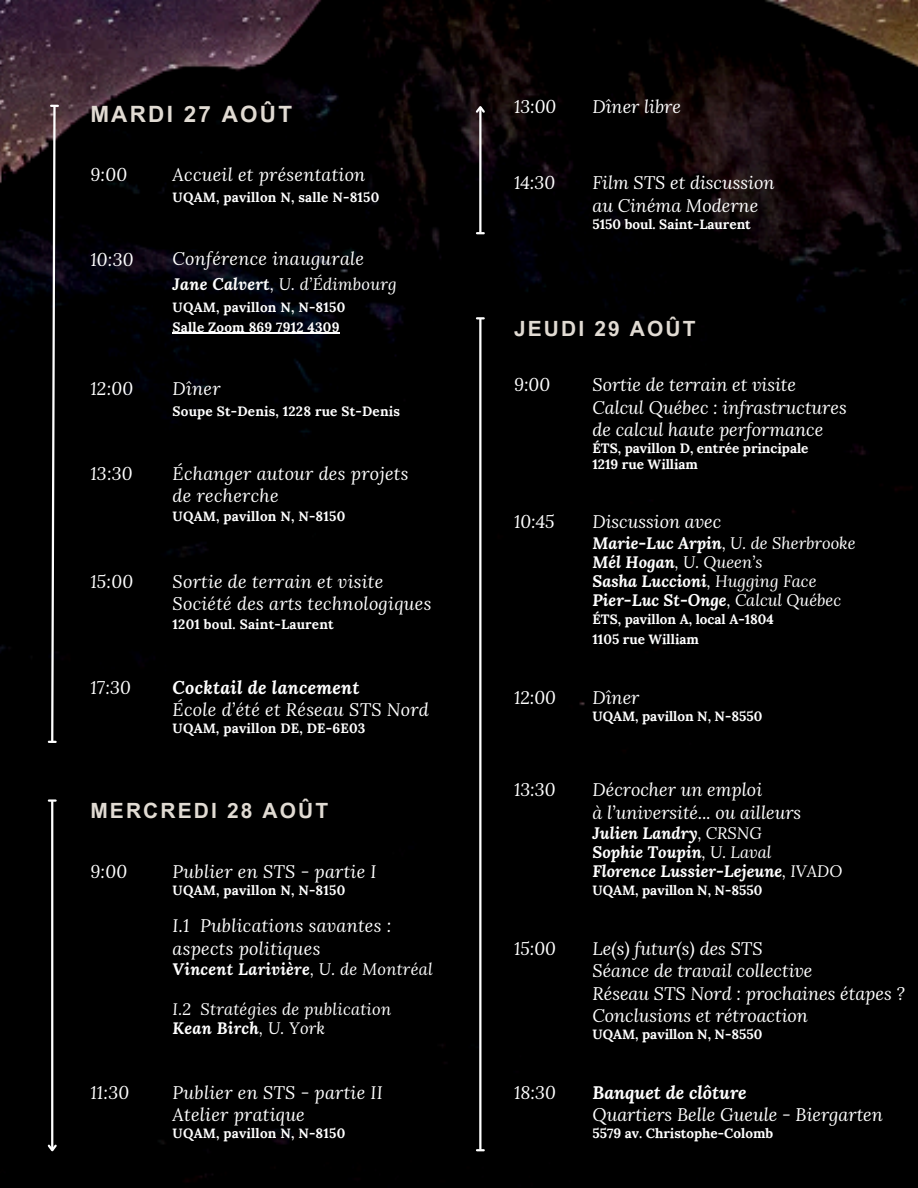
<style>
.page{position:relative;width:918px;height:1188px;background:#fff}
.page>*{position:absolute;margin:0;border:0;box-sizing:border-box;transform-origin:0 0}
.t1{font:700 22.5px "Arial MT Pro";letter-spacing:.1em;color:#e1dbd3}
.t2{font:700 21px "Arial MT Pro";letter-spacing:.1em;color:#e1dbd3}
.t3{font:italic 18px/22.5px "Lora";color:#fff}
.t4{font:italic 700 18px "Lora";letter-spacing:.015em;color:#fff}
.t5{font:italic 700 16.5px "Lora";color:#fff}
.t6{font:italic 16.5px "Lora";letter-spacing:.015em;color:#fff}
.t7{font:700 13.5px "Lora";color:#fff}
.s1{font-weight:700}
.s2{font-style:italic}
.s3{font-weight:400}
</style>
<div class="page">
<img style="left:0;top:0;width:918px;height:1188px">
<hr style="left:181px;top:333px;width:159px;height:1px;background:#fff">
<svg style="left:49px;top:104px;width:9px;height:640px"></svg>
<hr style="left:51px;top:801px;width:2px;height:349px;background:#fff">
<svg style="left:46px;top:1143px;width:13px;height:11px"></svg>
<svg style="left:49px;top:799px;width:7px;height:3px"></svg>
<hr style="left:479px;top:107px;width:2px;height:126px;background:#fff">
<svg style="left:474px;top:103px;width:13px;height:12px"></svg>
<svg style="left:477px;top:232px;width:7px;height:2px"></svg>
<hr style="left:479px;top:319px;width:2px;height:831px;background:#fff">
<svg style="left:477px;top:317px;width:7px;height:2px"></svg>
<svg style="left:477px;top:1149px;width:7px;height:2px"></svg>
<p class="t1" style="left:90px;top:106px;width:203px">MARDI 27 AOÛT</p>
<p class="t3" style="left:90px;top:163px;width:38px">9:00</p>
<p class="t3" style="left:173px;top:163px;width:194px">Accueil et présentation</p>
<p class="t7" style="left:173px;top:189px;width:208px">UQAM, pavillon N, salle N-8150</p>
<p class="t3" style="left:90px;top:248px;width:45px">10:30</p>
<p class="t3" style="left:173px;top:247px;width:193px">Conférence inaugurale</p>
<p class="t6" style="left:173px;top:273px;width:226px"><span class="s1">Jane Calvert</span>, U. d’Édimbourg</p>
<p class="t7" style="left:173px;top:298px;width:174px">UQAM, pavillon N, N-8150</p>
<p class="t7" style="left:173px;top:318px;width:168px"><span class="s2">S</span>alle Zoom 869 7912 4309</p>
<p class="t3" style="left:90px;top:377px;width:44px">12:00</p>
<p class="t3" style="left:173px;top:377px;width:50px">Dîner</p>
<p class="t7" style="left:173px;top:403px;width:229px"><span class="s2">S</span>oupe St-Denis, 1228 rue St-Denis</p>
<p class="t3" style="left:90px;top:462px;width:44px">13:30</p>
<p class="t3" style="left:173px;top:462px;width:237px">Échanger autour des projets</p>
<p class="t3" style="left:173px;top:484px;width:108px">de recherche</p>
<p class="t7" style="left:173px;top:508px;width:174px">UQAM, pavillon N, N-8150</p>
<p class="t3" style="left:90px;top:570px;width:44px">15:00</p>
<p class="t3" style="left:173px;top:570px;width:212px">Sortie de terrain et visite</p>
<p class="t3" style="left:173px;top:592px;width:260px">Société des arts technologiques</p>
<p class="t7" style="left:173px;top:616px;width:163px">1201 boul. Saint-Laurent</p>
<p class="t3" style="left:90px;top:676px;width:42px">17:30</p>
<p class="t4" style="left:173px;top:675px;width:189px">Cocktail de lancement</p>
<p class="t3" style="left:173px;top:698px;width:258px">École d’été et Réseau STS Nord</p>
<p class="t7" style="left:173px;top:719px;width:194px">UQAM<span class="s2">,</span> pavillon DE, DE-6E03</p>
<p class="t2" style="left:90px;top:803px;width:239px">MERCREDI 28 AOÛT</p>
<p class="t3" style="left:90px;top:860px;width:38px">9:00</p>
<p class="t3" style="left:173px;top:860px;width:205px">Publier en STS - partie I</p>
<p class="t7" style="left:173px;top:881px;width:174px">UQAM, pavillon N, N-8150</p>
<p class="t3" style="left:173px;top:914px;width:220px">I.1 Publications savantes : aspects politiques</p>
<p class="t5" style="left:173px;top:958px;width:262px">Vincent Larivière<span class="s3">, U. de Montréal</span></p>
<p class="t6" style="left:173px;top:998px;width:220px">I.2 Stratégies de publication</p>
<p class="t5" style="left:173px;top:1017px;width:154px">Kean Birch<span class="s3">, U. York</span></p>
<p class="t3" style="left:90px;top:1081px;width:40px">11:30</p>
<p class="t3" style="left:173px;top:1081px;width:212px">Publier en STS - partie II<br>Atelier pratique</p>
<p class="t7" style="left:173px;top:1124px;width:174px">UQAM, pavillon N, N-8150</p>
<p class="t3" style="left:514px;top:95px;width:44px">13:00</p>
<p class="t3" style="left:592px;top:95px;width:90px">Dîner libre</p>
<p class="t3" style="left:514px;top:171px;width:42px">14:30</p>
<p class="t3" style="left:592px;top:171px;width:183px">Film STS et discussion</p>
<p class="t3" style="left:592px;top:194px;width:167px">au Cinéma Moderne</p>
<p class="t7" style="left:592px;top:215px;width:160px">5150 boul. Saint-Laurent</p>
<p class="t2" style="left:514px;top:320px;width:183px">JEUDI 29 AOÛT</p>
<p class="t3" style="left:514px;top:373px;width:37px">9:00</p>
<p class="t3" style="left:592px;top:373px;width:205px">Sortie de terrain et visite</p>
<p class="t3" style="left:592px;top:395px;width:256px">Calcul Québec : infrastructures</p>
<p class="t3" style="left:592px;top:418px;width:232px">de calcul haute performance</p>
<p class="t7" style="left:592px;top:439px;width:218px">ÉTS, pavillon D, entrée principale</p>
<p class="t7" style="left:592px;top:455px;width:107px">1219 rue William</p>
<p class="t3" style="left:514px;top:510px;width:42px">10:45</p>
<p class="t3" style="left:592px;top:510px;width:130px">Discussion avec</p>
<p class="t6" style="left:592px;top:532px;width:265px"><span class="s1">Marie-Luc Arpin</span>, U. de Sherbrooke</p>
<p class="t6" style="left:592px;top:551px;width:172px"><span class="s1">Mél Hogan</span>, U. Queen’s</p>
<p class="t5" style="left:592px;top:570px;width:226px">Sasha Luccioni<span class="s3">, Hugging Face</span></p>
<p class="t5" style="left:592px;top:589px;width:250px">Pier-Luc St-Onge<span class="s3">, Calcul Québec</span></p>
<p class="t7" style="left:592px;top:610px;width:183px">ÉTS, pavillon A, local A-1804</p>
<p class="t7" style="left:592px;top:631px;width:108px">1105 rue William</p>
<p class="t3" style="left:514px;top:686px;width:43px">12:00</p>
<p class="t3" style="left:592px;top:686px;width:48px">Dîner</p>
<p class="t7" style="left:592px;top:707px;width:171px">UQAM, pavillon N, N-8550</p>
<p class="t3" style="left:514px;top:778px;width:43px">13:30</p>
<p class="t3" style="left:592px;top:778px;width:171px">Décrocher un emploi</p>
<p class="t3" style="left:592px;top:800px;width:210px">à l’université... ou ailleurs</p>
<p class="t5" style="left:592px;top:822px;width:171px">Julien Landry<span class="s3">, CRSNG</span></p>
<p class="t5" style="left:592px;top:841px;width:180px">Sophie Toupin<span class="s3">, U. Laval</span></p>
<p class="t5" style="left:592px;top:860px;width:251px">Florence Lussier-Lejeune<span class="s3">, IVADO</span></p>
<p class="t7" style="left:592px;top:881px;width:171px">UQAM, pavillon N, N-8550</p>
<p class="t3" style="left:514px;top:937px;width:43px">15:00</p>
<p class="t3" style="left:592px;top:937px;width:172px">Le(s) futur(s) des STS</p>
<p class="t3" style="left:592px;top:959px;width:222px">Séance de travail collective</p>
<p class="t3" style="left:592px;top:982px;width:314px">Réseau STS Nord : prochaines étapes ?</p>
<p class="t3" style="left:592px;top:1004px;width:217px">Conclusions et rétroaction</p>
<p class="t7" style="left:592px;top:1025px;width:171px">UQAM, pavillon N, N-8550</p>
<p class="t3" style="left:514px;top:1081px;width:43px">18:30</p>
<p class="t4" style="left:592px;top:1080px;width:156px">Banquet de clôture</p>
<p class="t3" style="left:592px;top:1103px;width:292px">Quartiers Belle Gueule - Biergarten</p>
<p class="t7" style="left:592px;top:1124px;width:182px">5579 av. Christophe-Colomb</p>
</div>
